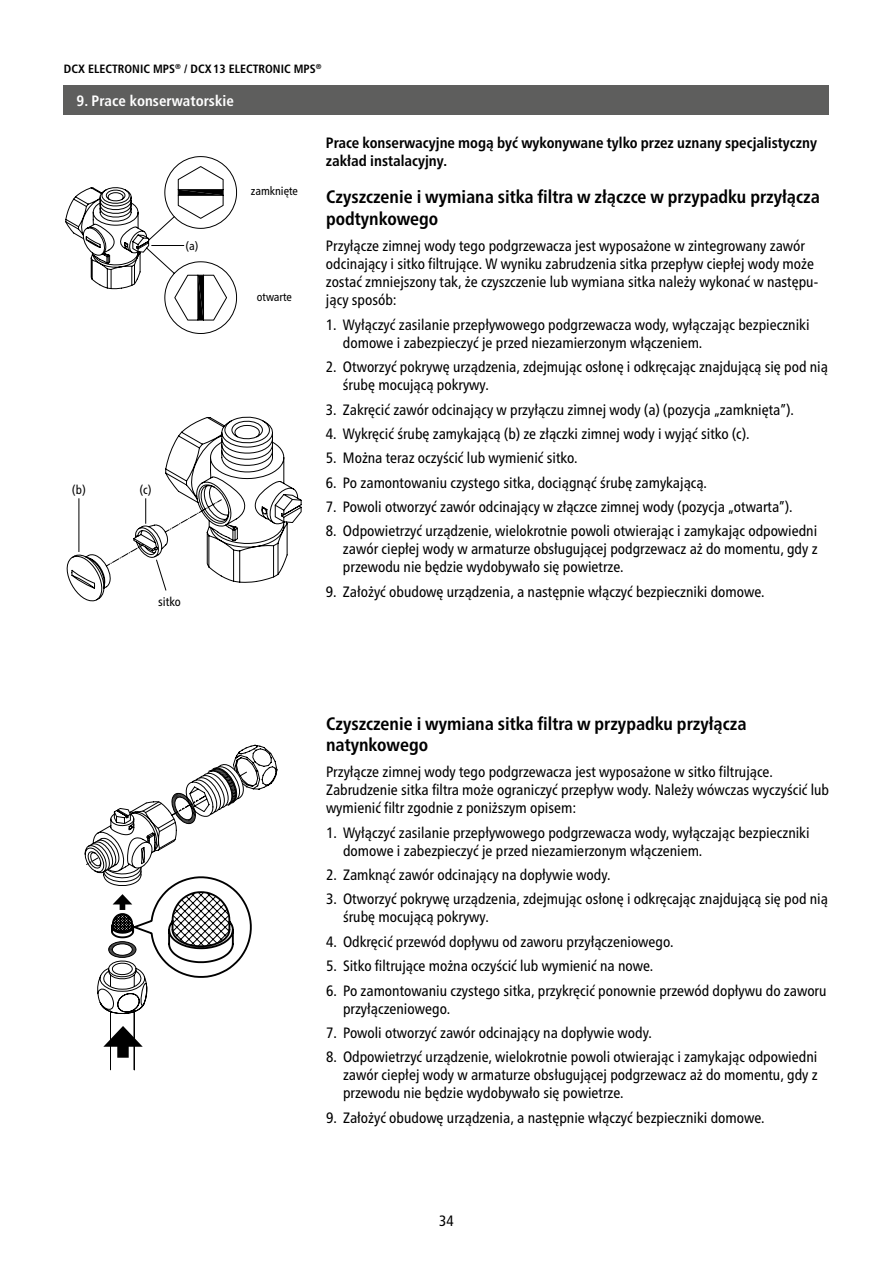
<style>
.page{position:relative;width:893px;height:1263px;background:#fff}
.page>*{position:absolute;margin:0;border:0;box-sizing:border-box;transform-origin:0 0}
.t1{font:700 condensed 18px/21.6px "Frutiger Neue LTW1 G";color:#000}
.t2{font:condensed 15px/18px "Frutiger Neue LTW1 G";color:#000}
.t3{font:700 condensed 15px/18px "Frutiger Neue LTW1 G";color:#000}
.t4{font:700 condensed 15px "Frutiger LTCE";color:#fff}
.t5{font:condensed 15px "Frutiger LT Std";color:#000}
.t6{font:condensed 12.3px "Frutiger Neue LTW1 G";color:#000}
.t7{font:700 condensed 12px "Frutiger LT Std";color:#000}
.t8{font:condensed 11.7px "Frutiger Neue LTW1 G";color:#000}
</style>
<div class="page">
<div style="left:64px;top:85px;width:765px;height:30px;background:#5e5e5d"></div>
<svg style="left:97px;top:745px;width:180px;height:325px"></svg>
<svg style="left:103px;top:1026px;width:40px;height:32px"></svg>
<svg style="left:85px;top:757px;width:168px;height:222px"></svg>
<svg style="left:66px;top:156px;width:171px;height:178px"></svg>
<hr style="left:151px;top:245px;width:33px;height:1px;background:#000">
<svg style="left:67px;top:417px;width:234px;height:184px"></svg>
<p class="t7" style="left:64px;top:62px;width:259px">DCX ELECTRONIC MPS<sup>®</sup> / DCX13 ELECTRONIC MPS<sup>®</sup></p>
<p class="t4" style="left:77px;top:92px;width:159px">9. Prace konserwatorskie</p>
<p class="t8" style="left:186px;top:239px;width:14px">(a)</p>
<p class="t8" style="left:251px;top:184px;width:49px">zamknięte</p>
<p class="t8" style="left:257px;top:290px;width:37px">otwarte</p>
<p class="t6" style="left:72px;top:482px;width:15px">(b)</p>
<p class="t6" style="left:140px;top:482px;width:13px">(c)</p>
<p class="t6" style="left:158px;top:594px;width:24px">sitko</p>
<p class="t3" style="left:326px;top:133px;width:493px">Prace konserwacyjne mogą być wykonywane tylko przez uznany specjalistyczny zakład instalacyjny.</p>
<p class="t1" style="left:326px;top:186px;width:495px">Czyszczenie i wymiana sitka filtra w złączce w przypadku przyłącza podtynkowego</p>
<p class="t2" style="left:326px;top:237px;width:494px">Przyłącze zimnej wody tego podgrzewacza jest wyposażone w zintegrowany zawór odcinający i sitko filtrujące. W wyniku zabrudzenia sitka przepływ ciepłej wody może zostać zmniejszony tak, że czyszczenie lub wymiana sitka należy wykonać w następu&shy;jący sposób:</p>
<p class="t2" style="left:343px;top:315px;width:468px;text-indent:-17px">1. Wyłączyć zasilanie przepływowego podgrzewacza wody, wyłączając bezpieczniki domowe i zabezpieczyć je przed niezamierzonym włączeniem.</p>
<p class="t2" style="left:343px;top:358px;width:487px;text-indent:-17px">2. Otworzyć pokrywę urządzenia, zdejmując osłonę i odkręcając znajdującą się pod nią śrubę mocującą pokrywy.</p>
<p class="t2" style="left:326px;top:400px;width:469px">3. Zakręcić zawór odcinający w przyłączu zimnej wody (a) (pozycja „zamknięta”).</p>
<p class="t2" style="left:326px;top:425px;width:425px">4. Wykręcić śrubę zamykającą (b) ze złączki zimnej wody i wyjąć sitko (c).</p>
<p class="t2" style="left:326px;top:449px;width:253px">5. Można teraz oczyścić lub wymienić sitko.</p>
<p class="t2" style="left:326px;top:473px;width:383px">6. Po zamontowaniu czystego sitka, dociągnąć śrubę zamykającą.</p>
<p class="t2" style="left:326px;top:498px;width:468px">7. Powoli otworzyć zawór odcinający w złączce zimnej wody (pozycja „otwarta”).</p>
<p class="t2" style="left:343px;top:522px;width:476px;text-align:justify;text-indent:-17px">8. Odpowietrzyć urządzenie, wielokrotnie powoli otwierając i zamykając odpowiedni zawór ciepłej wody w armaturze obsługującej podgrzewacz aż do momentu, gdy z przewodu nie będzie wydobywało się powietrze.</p>
<p class="t2" style="left:326px;top:582px;width:440px">9. Założyć obudowę urządzenia, a następnie włączyć bezpieczniki domowe.</p>
<p class="t1" style="left:326px;top:712px;width:422px">Czyszczenie i wymiana sitka filtra w przypadku przyłącza natynkowego</p>
<p class="t2" style="left:326px;top:763px;width:505px">Przyłącze zimnej wody tego podgrzewacza jest wyposażone w sitko filtrujące.<br>Zabrudzenie sitka filtra może ograniczyć przepływ wody. Należy wówczas wyczyścić lub wymienić filtr zgodnie z poniższym opisem:</p>
<p class="t2" style="left:343px;top:823px;width:468px;text-indent:-17px">1. Wyłączyć zasilanie przepływowego podgrzewacza wody, wyłączając bezpieczniki domowe i zabezpieczyć je przed niezamierzonym włączeniem.</p>
<p class="t2" style="left:326px;top:866px;width:286px">2. Zamknąć zawór odcinający na dopływie wody.</p>
<p class="t2" style="left:343px;top:890px;width:487px;text-indent:-17px">3. Otworzyć pokrywę urządzenia, zdejmując osłonę i odkręcając znajdującą się pod nią śrubę mocującą pokrywy.</p>
<p class="t2" style="left:326px;top:932px;width:349px">4. Odkręcić przewód dopływu od zaworu przyłączeniowego.</p>
<p class="t2" style="left:326px;top:957px;width:329px">5. Sitko filtrujące można oczyścić lub wymienić na nowe.</p>
<p class="t2" style="left:343px;top:981px;width:485px;text-indent:-17px">6. Po zamontowaniu czystego sitka, przykręcić ponownie przewód dopływu do zaworu przyłączeniowego.</p>
<p class="t2" style="left:326px;top:1024px;width:327px">7. Powoli otworzyć zawór odcinający na dopływie wody.</p>
<p class="t2" style="left:343px;top:1048px;width:476px;text-align:justify;text-indent:-17px">8. Odpowietrzyć urządzenie, wielokrotnie powoli otwierając i zamykając odpowiedni zawór ciepłej wody w armaturze obsługującej podgrzewacz aż do momentu, gdy z przewodu nie będzie wydobywało się powietrze.</p>
<p class="t2" style="left:326px;top:1108px;width:440px">9. Założyć obudowę urządzenia, a następnie włączyć bezpieczniki domowe.</p>
<p class="t5" style="left:439px;top:1212px;width:16px">34</p>
</div>
